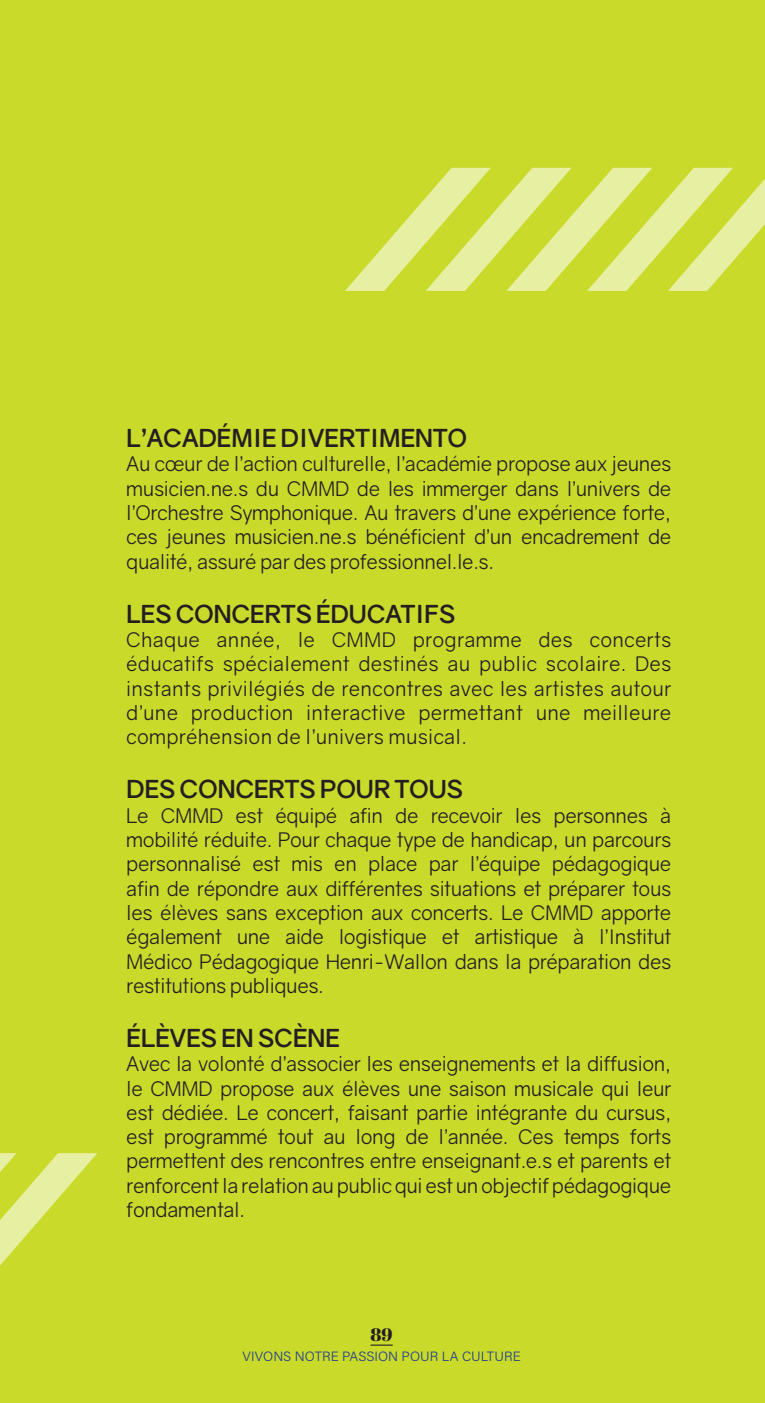
<style>
.page{position:relative;width:765px;height:1403px;background:#fff}
.page>*{position:absolute;margin:0;border:0;box-sizing:border-box;transform-origin:0 0}
.t1{font:700 24.75px "Gravity";letter-spacing:-.02em;color:#231f20}
.t2{font:20.25px/24.3px "Gravity";letter-spacing:-.02em;color:#231f20;text-align:justify}
.t3{font:18px "Abril Fatface";color:#231f20}
.t4{font:13.5px "Acumin Variable Concept";color:#253f8e}
</style>
<div class="page">
<div style="left:0;top:0;width:764px;height:1402px;background:#c9da2b"></div>
<svg style="left:370px;top:1344px;width:22px;height:1px"></svg>
<svg style="left:0;top:1153px;width:97px;height:113px"></svg>
<svg style="left:345px;top:168px;width:419px;height:123px"></svg>
<p class="t1" style="left:126px;top:422px;width:342px">L’ACADÉMIE DIVERTIMENTO</p>
<p class="t2" style="left:126px;top:452px;width:546px">Au cœur de l’action culturelle, l’académie propose aux jeunes musicien.ne.s du CMMD de les immerger dans l’univers de l’Orchestre Symphonique. Au travers d’une expérience forte, ces jeunes musicien.ne.s bénéficient d’un encadrement de qualité, assuré par des professionnel.le.s.</p>
<p class="t1" style="left:126px;top:598px;width:330px">LES CONCERTS ÉDUCATIFS</p>
<p class="t2" style="left:126px;top:627px;width:546px">Chaque année, le CMMD programme des concerts éducatifs spécialement destinés au public scolaire. Des instants privilégiés de rencontres avec les artistes autour d’une production interactive permettant une meilleure compréhension de l’univers musical.</p>
<p class="t1" style="left:126px;top:773px;width:338px">DES CONCERTS POUR TOUS</p>
<p class="t2" style="left:126px;top:803px;width:546px">Le CMMD est équipé afin de recevoir les personnes à mobilité réduite. Pour chaque type de handicap, un parcours personnalisé est mis en place par l’équipe pédagogique afin de répondre aux différentes situations et préparer tous les élèves sans exception aux concerts. Le CMMD apporte également une aide logistique et artistique à l’Institut Médico Pédagogique Henri-Wallon dans la préparation des restitutions publiques.</p>
<p class="t1" style="left:126px;top:1022px;width:215px">ÉLÈVES EN SCÈNE</p>
<p class="t2" style="left:126px;top:1051px;width:546px">Avec la volonté d’associer les enseignements et la diffusion, le CMMD propose aux élèves une saison musicale qui leur est dédiée. Le concert, faisant partie intégrante du cursus, est programmé tout au long de l’année. Ces temps forts permettent des rencontres entre enseignant.e.s et parents et renforcent la relation au public qui est un objectif pédagogique fondamental.</p>
<p class="t3" style="left:370px;top:1321px;width:24px">89</p>
<p class="t4" style="left:242px;top:1346px;width:279px">VIVONS NOTRE PASSION POUR LA CULTURE</p>
</div>
